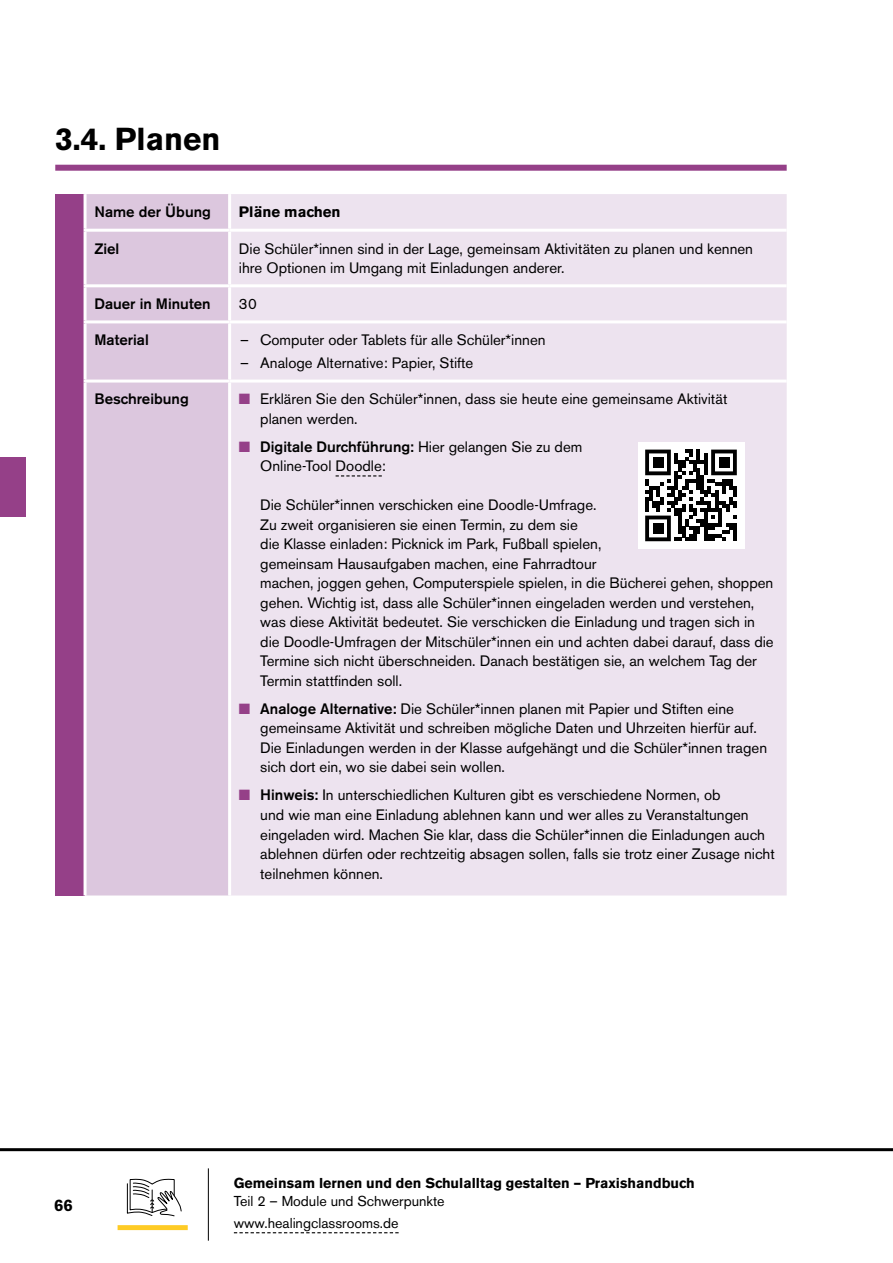
<style>
.page{position:relative;width:893px;height:1263px;background:#fff}
.page>*{position:absolute;margin:0;border:0;box-sizing:border-box;transform-origin:0 0}
.t1{font:700 31.5px "Akzidenz Grotesk BE";color:#000}
.t2{font:700 16.5px "Akzidenz Grotesk BE";color:#000}
.Text{font:15px/19.5px "Akzidenz Grotesk BE";color:#000}
.Diverser_Text{font:500 15px "Akzidenz Grotesk BE";color:#000}
.Diverser_Text-2{font:700 15px "Akzidenz Grotesk BE";color:#000}
.t3{font:700 14.25px "Akzidenz Grotesk BE";color:#000}
.t4{font:14.25px/22.2px "Akzidenz Grotesk BE";color:#000}
.s1{color:#954088}
.s2{font-weight:500}
</style>
<div class="page">
<hr style="left:0;top:1148px;width:893px;height:3px;background:#000">
<hr style="left:208px;top:1168px;width:1px;height:73px;background:#000">
<svg style="left:234px;top:1232px;width:165px;height:1px"></svg>
<div style="left:118px;top:1225px;width:70px;height:5px;background:#fecb25"></div>
<svg style="left:126px;top:1178px;width:56px;height:48px"></svg>
<div style="left:55px;top:165px;width:732px;height:6px;background:#954088"></div>
<div style="left:55px;top:194px;width:30px;height:701px;background:#954088"></div>
<div style="left:87px;top:194px;width:141px;height:701px;background:#dcc7de"></div>
<div style="left:231px;top:194px;width:556px;height:701px;background:#ede3ef"></div>
<hr style="left:84px;top:229px;width:146px;height:3px;background:#fff">
<hr style="left:230px;top:229px;width:557px;height:3px;background:#fff">
<hr style="left:84px;top:284px;width:146px;height:3px;background:#fff">
<hr style="left:230px;top:284px;width:557px;height:3px;background:#fff">
<hr style="left:84px;top:320px;width:146px;height:3px;background:#fff">
<hr style="left:230px;top:320px;width:557px;height:3px;background:#fff">
<hr style="left:84px;top:380px;width:146px;height:3px;background:#fff">
<hr style="left:230px;top:380px;width:557px;height:3px;background:#fff">
<hr style="left:84px;top:194px;width:3px;height:35px;background:#fff">
<hr style="left:84px;top:232px;width:3px;height:52px;background:#fff">
<hr style="left:84px;top:287px;width:3px;height:33px;background:#fff">
<hr style="left:84px;top:323px;width:3px;height:57px;background:#fff">
<hr style="left:84px;top:383px;width:3px;height:512px;background:#fff">
<svg style="left:336px;top:475px;width:46px;height:1px"></svg>
<div style="left:0;top:458px;width:26px;height:59px;background:#954088"></div>
<div style="left:638px;top:442px;width:106px;height:107px;background:#fff"></div>
<svg style="left:645px;top:450px;width:92px;height:91px"></svg>
<div style="left:652px;top:457px;width:11px;height:11px;background:#000"></div>
<div style="left:718px;top:457px;width:11px;height:11px;background:#000"></div>
<div style="left:652px;top:523px;width:11px;height:11px;background:#000"></div>
<h1 class="t1" style="left:55px;top:121px;width:167px">3.4. Planen</h1>
<p class="Diverser_Text" style="left:94px;top:203px;width:118px">Name der Übung</p>
<p class="Diverser_Text-2" style="left:239px;top:204px;width:103px">Pläne machen</p>
<p class="Diverser_Text" style="left:94px;top:239px;width:26px">Ziel</p>
<p class="Text" style="left:239px;top:239px;width:516px">Die Schüler*innen sind in der Lage, gemeinsam Aktivitäten zu planen und kennen ihre Optionen im Umgang mit Einladungen anderer.</p>
<p class="Diverser_Text" style="left:94px;top:295px;width:118px">Dauer in Minuten</p>
<p class="Text" style="left:239px;top:294px;width:19px">30</p>
<p class="Diverser_Text" style="left:94px;top:331px;width:56px">Material</p>
<p class="Text" style="left:240px;top:330px;width:307px">– Computer oder Tablets für alle Schüler*innen</p>
<p class="Text" style="left:240px;top:353px;width:235px">– Analoge Alternative: Papier, Stifte</p>
<p class="Diverser_Text" style="left:94px;top:390px;width:96px">Beschreibung</p>
<p class="Text" style="left:260px;top:389px;width:469px;text-indent:-21px"><span class="s1">■</span> Erklären Sie den Schüler*innen, dass sie heute eine gemeinsame Aktivität planen werden.</p>
<p class="Text" style="left:260px;top:437px;width:324px;text-indent:-21px"><span class="s1">■</span> <span class="s2">Digitale Durchführung:</span> Hier gelangen Sie zu dem<br>Online-Tool Doodle:</p>
<p class="Text" style="left:260px;top:495px;width:515px">Die Schüler*innen verschicken eine Doodle-Umfrage.<br>Zu zweit organisieren sie einen Termin, zu dem sie<br>die Klasse einladen: Picknick im Park, Fußball spielen,<br>gemeinsam Hausaufgaben machen, eine Fahrradtour<br>machen, joggen gehen, Computerspiele spielen, in die Bücherei gehen, shoppen gehen. Wichtig ist, dass alle Schüler*innen eingeladen werden und verstehen, was diese Aktivität bedeutet. Sie verschicken die Einladung und tragen sich in die Doodle-Umfragen der Mitschüler*innen ein und achten dabei darauf, dass die Termine sich nicht überschneiden. Danach bestätigen sie, an welchem Tag der Termin stattfinden soll.</p>
<p class="Text" style="left:260px;top:699px;width:508px;text-indent:-21px"><span class="s1">■</span> <span class="s2">Analoge Alternative:</span> Die Schüler*innen planen mit Papier und Stiften eine gemeinsame Aktivität und schreiben mögliche Daten und Uhrzeiten hierfür auf.<br>Die Einladungen werden in der Klasse aufgehängt und die Schüler*innen tragen sich dort ein, wo sie dabei sein wollen.</p>
<p class="Text" style="left:260px;top:785px;width:516px;text-indent:-21px"><span class="s1">■</span> <span class="s2">Hinweis:</span> In unterschiedlichen Kulturen gibt es verschiedene Normen, ob<br>und wie man eine Einladung ablehnen kann und wer alles zu Veranstaltungen eingeladen wird. Machen Sie klar, dass die Schüler*innen die Einladungen auch ablehnen dürfen oder rechtzeitig absagen sollen, falls sie trotz einer Zusage nicht teilnehmen können.</p>
<p class="t2" style="left:54px;top:1195px;width:20px">66</p>
<p class="t3" style="left:234px;top:1175px;width:462px">Gemeinsam lernen und den Schulalltag gestalten – Praxishandbuch</p>
<p class="t4" style="left:234px;top:1190px;width:212px">Teil 2 – Module und Schwerpunkte www.healingclassrooms.de</p>
</div>
